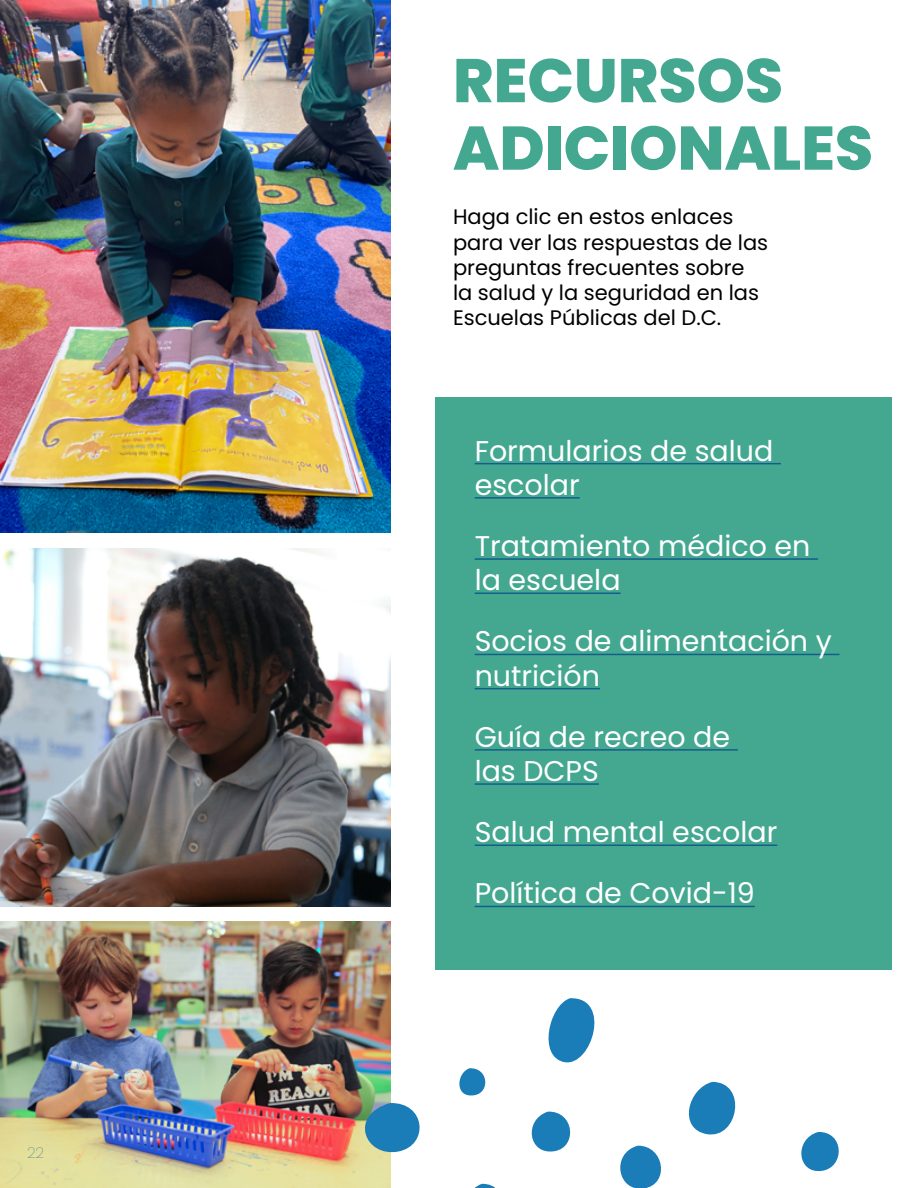
<style>
.page{position:relative;width:918px;height:1188px;background:#fff}
.page>*{position:absolute;margin:0;border:0;box-sizing:border-box;transform-origin:0 0}
.t1{font:800 61.5px/67.5px "Poppins";color:#44a891}
.t2{font:28.5px/34.2px "Poppins";color:#fff}
.t3{font:21px/25.2px "Poppins";color:#000}
.t4{font:100 15px "Poppins";color:#145e8a}
</style>
<div class="page">
<div style="left:435px;top:397px;width:457px;height:573px;background:#44a891"></div>
<hr style="left:475px;top:463px;width:306px;height:1px;background:#145e8a">
<hr style="left:475px;top:497px;width:105px;height:2px;background:#145e8a">
<hr style="left:475px;top:558px;width:343px;height:2px;background:#145e8a">
<hr style="left:475px;top:593px;width:146px;height:1px;background:#145e8a">
<hr style="left:475px;top:654px;width:364px;height:1px;background:#145e8a">
<hr style="left:475px;top:688px;width:125px;height:1px;background:#145e8a">
<hr style="left:475px;top:749px;width:263px;height:2px;background:#145e8a">
<hr style="left:475px;top:783px;width:124px;height:2px;background:#145e8a">
<hr style="left:475px;top:845px;width:302px;height:1px;background:#145e8a">
<hr style="left:475px;top:906px;width:280px;height:1px;background:#145e8a">
<img style="left:0;top:1px;width:390px;height:532px">
<img style="left:0;top:922px;width:390px;height:266px">
<img style="left:0;top:548px;width:390px;height:358px">
<svg style="left:548px;top:998px;width:47px;height:65px"></svg>
<svg style="left:459px;top:1068px;width:27px;height:28px"></svg>
<svg style="left:531px;top:1111px;width:40px;height:41px"></svg>
<svg style="left:348px;top:1102px;width:72px;height:56px;background:#72a0ac"></svg>
<svg style="left:688px;top:1082px;width:48px;height:53px"></svg>
<svg style="left:801px;top:1132px;width:38px;height:40px"></svg>
<svg style="left:620px;top:1145px;width:41px;height:43px"></svg>
<svg style="left:475px;top:1183px;width:21px;height:5px"></svg>
<p class="t4" style="left:27px;top:1144px;width:19px">22</p>
<p class="t1" style="left:453px;top:47px;width:422px">RECURSOS<br>ADICIONALES</p>
<p class="t3" style="left:453px;top:204px;width:317px">Haga clic en estos enlaces para ver las respuestas de las preguntas frecuentes sobre la salud y la seguridad en las<br>Escuelas Públicas del D.C.</p>
<p class="t2" style="left:475px;top:434px;width:300px">Formularios de salud escolar</p>
<p class="t2" style="left:475px;top:529px;width:337px">Tratamiento médico en la escuela</p>
<p class="t2" style="left:475px;top:625px;width:359px">Socios de alimentación y nutrición</p>
<p class="t2" style="left:475px;top:720px;width:257px">Guía de recreo de las DCPS</p>
<p class="t2" style="left:475px;top:815px;width:304px">Salud mental escolar</p>
<p class="t2" style="left:475px;top:877px;width:282px">Política de Covid-19</p>
</div>
